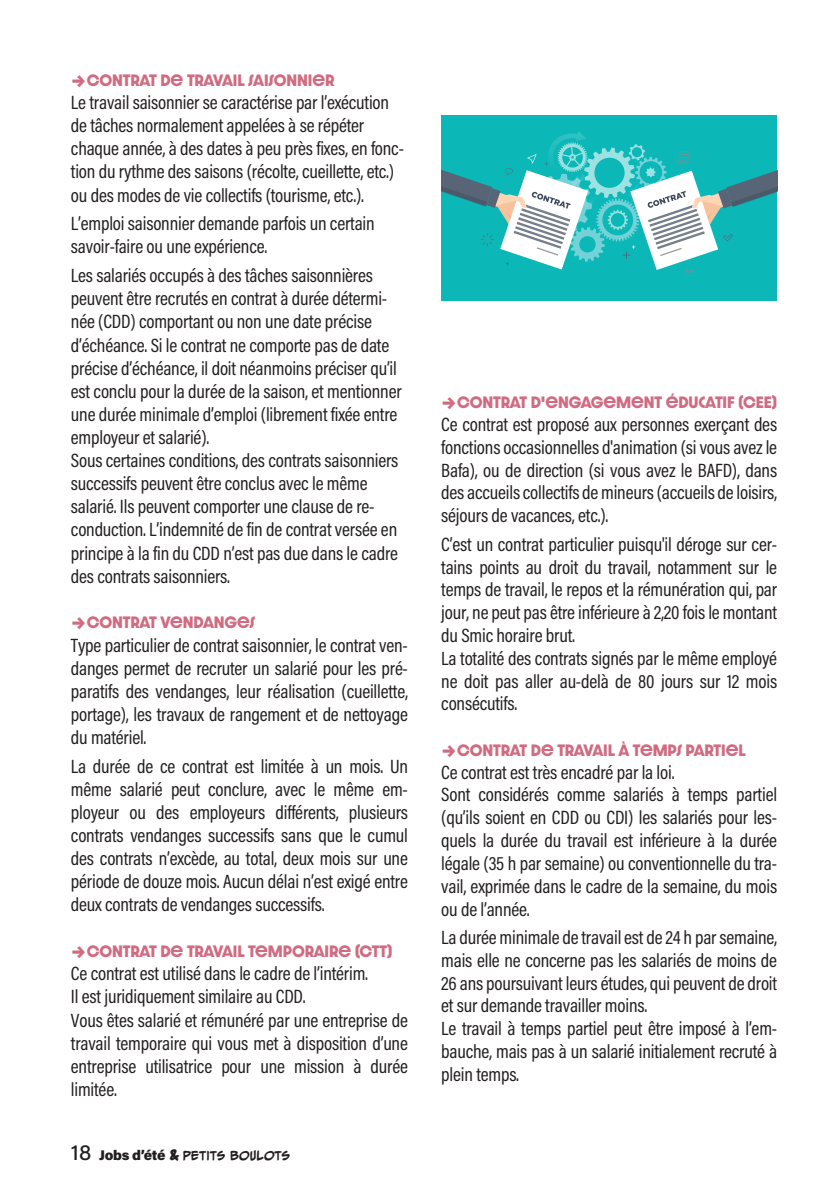
<style>
.page{position:relative;width:840px;height:1191px;background:#fff}
.page>*{position:absolute;margin:0;border:0;box-sizing:border-box;transform-origin:0 0}
.t1{font:19.4px/23.2px "Acumin Pro Cond";letter-spacing:-.01em;color:#231f20}
.t2{font:700 14px "Dazzle Unicase";letter-spacing:-.01em;color:#d06b81}
.t3{font:700 11px "CC Meanwhile";color:#231f20}
.s1{font-family:"Acumin Pro";font-weight:500;font-size:22px}
.s2{font-family:"Acumin Pro";font-weight:900;font-size:14px}
.s3{font-family:"Chantal";font-size:20px}
</style>
<div class="page">
<div style="left:441px;top:115px;width:335px;height:186px;background:#0cb8b7"></div>
<svg style="left:441px;top:131px;width:335px;height:145px"></svg>
<p class="t2" style="left:87px;top:69px;width:249px">CONTRAT DE TRAVAIL SAISONNIER</p>
<p class="t1" style="left:71px;top:90px;width:334px">Le travail saisonnier se caractérise par l’exécution de tâches normalement appelées à se répéter chaque année, à des dates à peu près fixes, en fonc&shy;tion du rythme des saisons (récolte, cueillette, etc.) ou des modes de vie collectifs (tourisme, etc.).</p>
<p class="t1" style="left:71px;top:212px;width:305px">L’emploi saisonnier demande parfois un certain savoir-faire ou une expérience.</p>
<p class="t1" style="left:71px;top:263px;width:332px">Les salariés occupés à des tâches saisonnières peuvent être recrutés en contrat à durée détermi&shy;née (CDD) comportant ou non une date précise d’échéance. Si le contrat ne comporte pas de date précise d’échéance, il doit néanmoins préciser qu’il est conclu pour la durée de la saison, et mentionner une durée minimale d’emploi (librement fixée entre employeur et salarié).<br>Sous certaines conditions, des contrats saisonniers successifs peuvent être conclus avec le même salarié. Ils peuvent comporter une clause de re&shy;conduction. L’indemnité de fin de contrat versée en principe à la fin du CDD n’est pas due dans le cadre des contrats saisonniers.</p>
<p class="t2" style="left:87px;top:612px;width:170px">CONTRAT VENDANGES</p>
<p class="t1" style="left:71px;top:633px;width:338px;text-align:justify">Type particulier de contrat saisonnier, le contrat ven&shy;danges permet de recruter un salarié pour les pré&shy;paratifs des vendanges, leur réalisation (cueillette, portage), les travaux de rangement et de nettoyage du matériel.</p>
<p class="t1" style="left:71px;top:754px;width:338px;text-align:justify">La durée de ce contrat est limitée à un mois. Un même salarié peut conclure, avec le même em&shy;ployeur ou des employeurs différents, plusieurs contrats vendanges successifs sans que le cumul des contrats n’excède, au total, deux mois sur une période de douze mois. Aucun délai n’est exigé entre deux contrats de vendanges successifs.</p>
<p class="t2" style="left:87px;top:940px;width:307px">CONTRAT DE TRAVAIL TEMPORAIRE (CTT)</p>
<p class="t1" style="left:71px;top:961px;width:338px">Ce contrat est utilisé dans le cadre de l’intérim.<br>Il est juridiquement similaire au CDD.<br>Vous êtes salarié et rémunéré par une entreprise de travail temporaire qui vous met à disposition d’une entreprise utilisatrice pour une mission à durée limitée.</p>
<p class="t3" style="left:71px;top:1146px;width:220px"><span class="s1">18</span> <span class="s2">Jobs d’été</span> <span class="s3">&amp;</span>PETITS BOULOTS</p>
<p class="t2" style="left:457px;top:391px;width:321px">CONTRAT D'ENGAGEMENT ÉDUCATIF (CEE)</p>
<p class="t1" style="left:441px;top:412px;width:337px;text-align:justify">Ce contrat est proposé aux personnes exerçant des fonctions occasionnelles d'animation (si vous avez le Bafa), ou de direction (si vous avez le BAFD), dans des accueils collectifs de mineurs (accueils de loisirs, séjours de vacances, etc.).</p>
<p class="t1" style="left:441px;top:532px;width:337px">C’est un contrat particulier puisqu'il déroge sur cer&shy;tains points au droit du travail, notamment sur le temps de travail, le repos et la rémunération qui, par jour, ne peut pas être inférieure à 2,20 fois le montant du Smic horaire brut.<br>La totalité des contrats signés par le même employé ne doit pas aller au-delà de 80 jours sur 12 mois consécutifs.</p>
<p class="t2" style="left:457px;top:739px;width:290px">CONTRAT DE TRAVAIL À TEMPS PARTIEL</p>
<p class="t1" style="left:441px;top:760px;width:337px">Ce contrat est très encadré par la loi.<br>Sont considérés comme salariés à temps partiel (qu’ils soient en CDD ou CDI) les salariés pour les&shy;quels la durée du travail est inférieure à la durée légale (35 h par semaine) ou conventionnelle du tra&shy;vail, exprimée dans le cadre de la semaine, du mois ou de l’année.</p>
<p class="t1" style="left:441px;top:925px;width:337px">La durée minimale de travail est de 24 h par semaine, mais elle ne concerne pas les salariés de moins de 26 ans poursuivant leurs études, qui peuvent de droit et sur demande travailler moins.<br>Le travail à temps partiel peut être imposé à l’em&shy;bauche, mais pas à un salarié initialement recruté à plein temps.</p>
</div>
